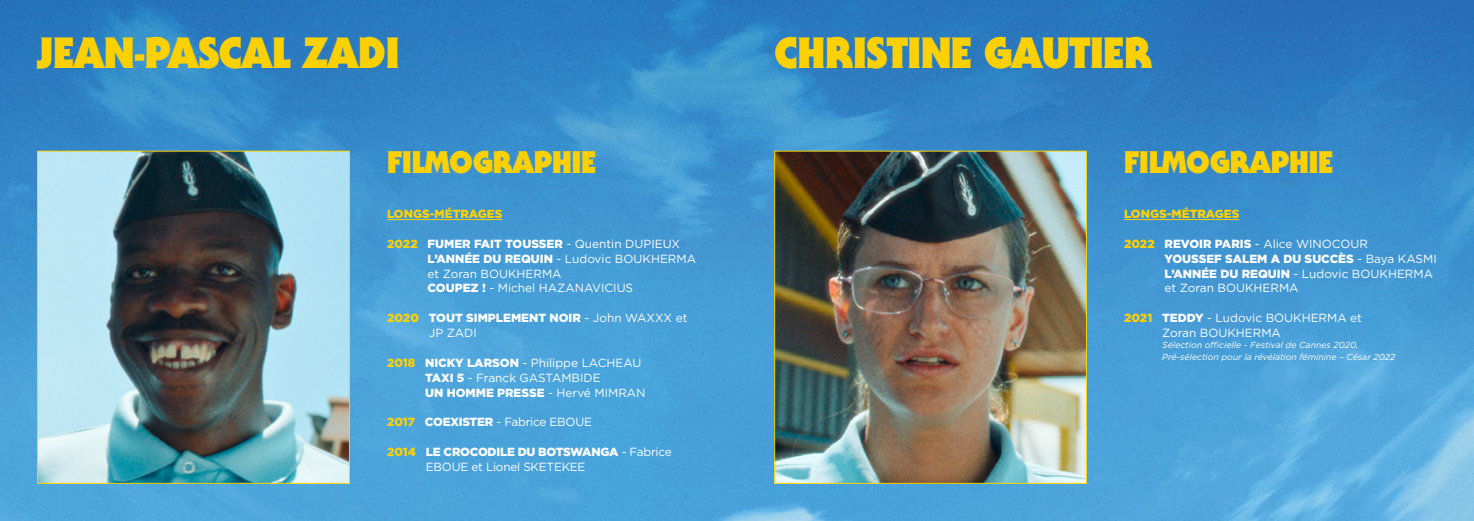
<style>
.page{position:relative;width:1474px;height:521px;background:#fff}
.page>*{position:absolute;margin:0;border:0;box-sizing:border-box;transform-origin:0 0}
.t1{font:900 42.88px "Serif Gothic Std";letter-spacing:-.02em;color:#fbd105}
.t2{font:900 30.62px "Serif Gothic Std";letter-spacing:-.02em;color:#fbd105}
.t3{font:11.81px/14.9px "Gotham";color:#fff}
.t4{font:11.81px/14.9px "Gotham";letter-spacing:-.02em;color:#fff}
.t5{font:900 11.81px/14.9px "Gotham";color:#fff}
.t6{font:900 11.81px "Gotham";color:#fbd105}
.t7{font:italic 8.75px/11.4px "Gotham";color:#fff}
.s1{font-weight:900;color:#fbd105}
.s2{font-weight:900}
.s3{color:#fbd105}
.s4{font-weight:400}
</style>
<div class="page">
<img style="left:0;top:0;width:1473px;height:521px">
<hr style="left:387px;top:219px;width:115px;height:1px;background:#fbd105">
<hr style="left:1124px;top:219px;width:115px;height:1px;background:#fbd105">
<img style="left:39px;top:153px;width:309px;height:329px">
<div style="left:37px;top:151px;width:313px;height:333px;border:1px solid #fbd105"></div>
<img style="left:776px;top:153px;width:308px;height:329px">
<div style="left:774px;top:151px;width:312px;height:333px;border:1px solid #fbd105"></div>
<h1 class="t1" style="left:37px;top:26px;width:364px">JEAN-PASCAL ZADI</h1>
<h1 class="t1" style="left:774px;top:26px;width:380px">CHRISTINE GAUTIER</h1>
<h2 class="t2" style="left:387px;top:142px;width:211px">FILMOGRAPHIE</h2>
<h2 class="t2" style="left:1124px;top:142px;width:211px">FILMOGRAPHIE</h2>
<p class="t6" style="left:387px;top:206px;width:117px">LONGS-MÉTRAGES</p>
<p class="t3" style="left:427px;top:236px;width:270px;text-indent:-40px"><span class="s1">2022</span> <span class="s2">FUMER FAIT TOUSSER</span> - Quentin DUPIEUX<br><span class="s2">L’ANNÉE DU REQUIN</span> - Ludovic BOUKHERMA et Zoran BOUKHERMA<br><span class="s2">COUPEZ !</span> - Michel HAZANAVICIUS</p>
<p class="t5" style="left:429px;top:310px;width:260px;text-indent:-42px"><span class="s3">2020</span> TOUT SIMPLEMENT NOIR <span class="s4">- John WAXXX et<br>JP ZADI</span></p>
<p class="t3" style="left:425px;top:355px;width:222px;text-indent:-38px"><span class="s1">2018</span> <span class="s2">NICKY LARSON</span> - Philippe LACHEAU<br><span class="s2">TAXI 5</span> - Franck GASTAMBIDE<br><span class="s2">UN HOMME PRESSE</span> - Hervé MIMRAN</p>
<p class="t4" style="left:387px;top:414px;width:206px"><span class="s1">2017</span> <span class="s2">COEXISTER</span> - Fabrice EBOUE</p>
<p class="t4" style="left:426px;top:444px;width:247px;text-indent:-39px"><span class="s1">2014</span> <span class="s2">LE CROCODILE DU BOTSWANGA</span> - Fabrice<br>EBOUE et Lionel SKETEKEE</p>
<p class="t6" style="left:1124px;top:206px;width:117px">LONGS-MÉTRAGES</p>
<p class="t3" style="left:1164px;top:236px;width:274px;text-indent:-40px"><span class="s1">2022</span> <span class="s2">REVOIR PARIS</span> - Alice WINOCOUR<br><span class="s2">YOUSSEF SALEM A DU SUCCÈS</span> - Baya KASMI<br><span class="s2">L’ANNÉE DU REQUIN</span> - Ludovic BOUKHERMA et Zoran BOUKHERMA</p>
<p class="t3" style="left:1162px;top:310px;width:201px;text-indent:-38px"><span class="s1">2021</span> <span class="s2">TEDDY</span> - Ludovic BOUKHERMA et<br>Zoran BOUKHERMA</p>
<p class="t7" style="left:1162px;top:339px;width:235px">Sélection officielle - Festival de Cannes 2020,<br>Pré-sélection pour la révélation féminine – César 2022</p>
</div>
